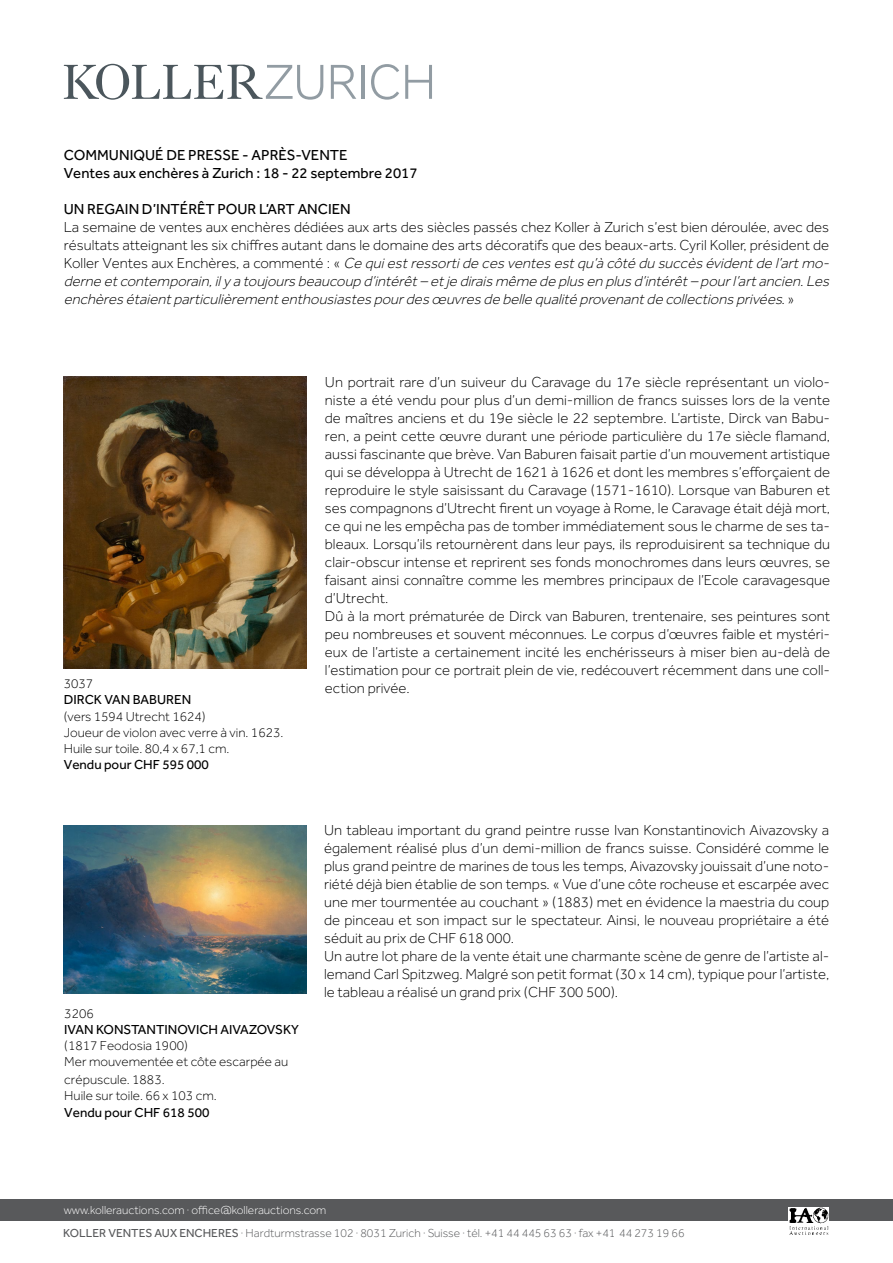
<style>
.page{position:relative;width:893px;height:1263px;background:#fff}
.page>*{position:absolute;margin:0;border:0;box-sizing:border-box;transform-origin:0 0}
.t1{font:300 15px/18px "Effra";color:#000}
.t2{font:italic 300 15px/18px "Effra";color:#000}
.t3{font:15px/18px "Effra";color:#000}
.t4{font:300 13.5px/16.2px "Effra";color:#000}
.t5{font:13.5px "Effra";color:#000}
.t6{font:300 12px "Effra";color:#58595b}
.t7{font:300 12px "Effra";color:#fff}
.s1{font-style:normal}
.s2{font-weight:400}
</style>
<div class="page">
<svg style="left:64px;top:64px;width:259px;height:36px"></svg>
<svg style="left:331px;top:65px;width:25px;height:34px"></svg>
<hr style="left:362px;top:65px;width:3px;height:34px;background:#929ca3">
<svg style="left:371px;top:64px;width:28px;height:36px"></svg>
<svg style="left:405px;top:65px;width:27px;height:34px"></svg>
<div style="left:0;top:1199px;width:893px;height:22px;background:#58595b"></div>
<img style="left:789px;top:1208px;width:40px;height:27px">
<img style="left:64px;top:377px;width:243px;height:291px">
<img style="left:64px;top:825px;width:242px;height:168px">
<p class="t3" style="left:64px;top:145px;width:355px">COMMUNIQUÉ DE PRESSE - APRÈS-VENTE<br>Ventes aux enchères à Zurich : 18 - 22 septembre 2017</p>
<p class="t3" style="left:64px;top:199px;width:289px">UN REGAIN D’INTÉRÊT POUR L’ART ANCIEN</p>
<p class="t2" style="left:64px;top:218px;width:771px"><span class="s1">La semaine de ventes aux enchères dédiées aux arts des siècles passés chez Koller à Zurich s’est bien déroulée, avec des résultats atteignant les six chiffres autant dans le domaine des arts décoratifs que des beaux-arts. Cyril Koller, président de K o l l e r V e n t e s a u x E n c h è r e s , a c o m m e n t é : «</span> Ce quiestressortide cesventesestqu’à côté du succèsévidentde l’artmo&shy;derne etcontemporain,ilya toujoursbeaucoup d’intérêt– etje diraismême de plusen plusd’intérêt– pourl’artancien.Les enchèresétaientparticulièremententhousiastespourdesœuvresde belle qualité provenantde collectionsprivées.<span class="s1">»</span></p>
<p class="t4" style="left:64px;top:675px;width:31px">3037</p>
<p class="t5" style="left:64px;top:692px;width:129px">DIRCK VAN BABUREN</p>
<p class="t4" style="left:64px;top:708px;width:221px">(vers 1594 Utrecht 1624)<br>Joueur de violon avec verre à vin. 1623.<br>Huile sur toile. 80,4 x 67,1 cm.</p>
<p class="t5" style="left:64px;top:757px;width:147px">Vendu pour CHF 595 000</p>
<p class="t4" style="left:64px;top:1005px;width:31px">3206</p>
<p class="t5" style="left:64px;top:1021px;width:236px">IVAN KONSTANTINOVICH AIVAZOVSKY</p>
<p class="t4" style="left:64px;top:1037px;width:225px">(1817 Feodosia 1900)<br>Mer mouvementée et côte escarpée au</p>
<p class="t4" style="left:64px;top:1071px;width:154px">crépuscule. 1883.<br>Huile sur toile. 66 x 103 cm.</p>
<p class="t5" style="left:64px;top:1104px;width:147px">Vendu pour CHF 618 500</p>
<p class="t1" style="left:325px;top:373px;width:507px">Un portrait rare d’un suiveur du Caravage du 17e siècle représentant un violo&shy;niste a été vendu pour plus d’un demi-million de francs suisses lors de la vente de maîtres anciens et du 19e siècle le 22 septembre. L’artiste, Dirck van Babu&shy;ren, a peint cette œuvre durant une période particulière du 17e siècle flamand, aussi fascinante que brève. Van Baburen faisait partie d’un mouvement artistique qui se développa à Utrecht de 1621 à 1626 et dont les membres s’efforçaient de reproduire le style saisissant du Caravage (1571-1610). Lorsque van Baburen et ses compagnons d’Utrecht firent un voyage à Rome, le Caravage était déjà mort, ce qui ne les empêcha pas de tomber immédiatement sous le charme de ses ta&shy;bleaux. Lorsqu’ils retournèrent dans leur pays, ils reproduisirent sa technique du clair-obscur intense et reprirent ses fonds monochromes dans leurs œuvres, se faisant ainsi connaître comme les membres principaux de l’Ecole caravagesque d’Utrecht.<br>Dû à la mort prématurée de Dirck van Baburen, trentenaire, ses peintures sont peu nombreuses et souvent méconnues. Le corpus d’œuvres faible et mystéri&shy;eux de l’artiste a certainement incité les enchérisseurs à miser bien au-delà de l’estimation pour ce portrait plein de vie, redécouvert récemment dans une coll&shy;ection privée.</p>
<p class="t1" style="left:324px;top:821px;width:507px">Un tableau important du grand peintre russe Ivan Konstantinovich Aivazovsky a également réalisé plus d’un demi-million de francs suisse. Considéré comme le plus grand peintre de marines de tous les temps, Aivazovsky jouissait d’une noto&shy;riété déjà bien établie de son temps. « Vue d’une côte rocheuse et escarpée avec une mer tourmentée au couchant » (1883) met en évidence la maestria du coup de pinceau et son impact sur le spectateur. Ainsi, le nouveau propriétaire a été séduit au prix de CHF 618 000.<br>Un autre lot phare de la vente était une charmante scène de genre de l’artiste al&shy;lemand Carl Spitzweg. Malgré son petit format (30 x 14 cm), typique pour l’artiste, le tableau a réalisé un grand prix (CHF 300 500).</p>
<p class="t7" style="left:64px;top:1203px;width:264px">www.kollerauctions.com · office@kollerauctions.com</p>
<p class="t6" style="left:63px;top:1226px;width:623px"><span class="s2">KOLLER VENTES AUX ENCHERES</span> · Hardturmstrasse 102 · 8031 Zurich · Suisse · tél. +41 44 445 63 63 · fax +41 44 273 19 66</p>
</div>
